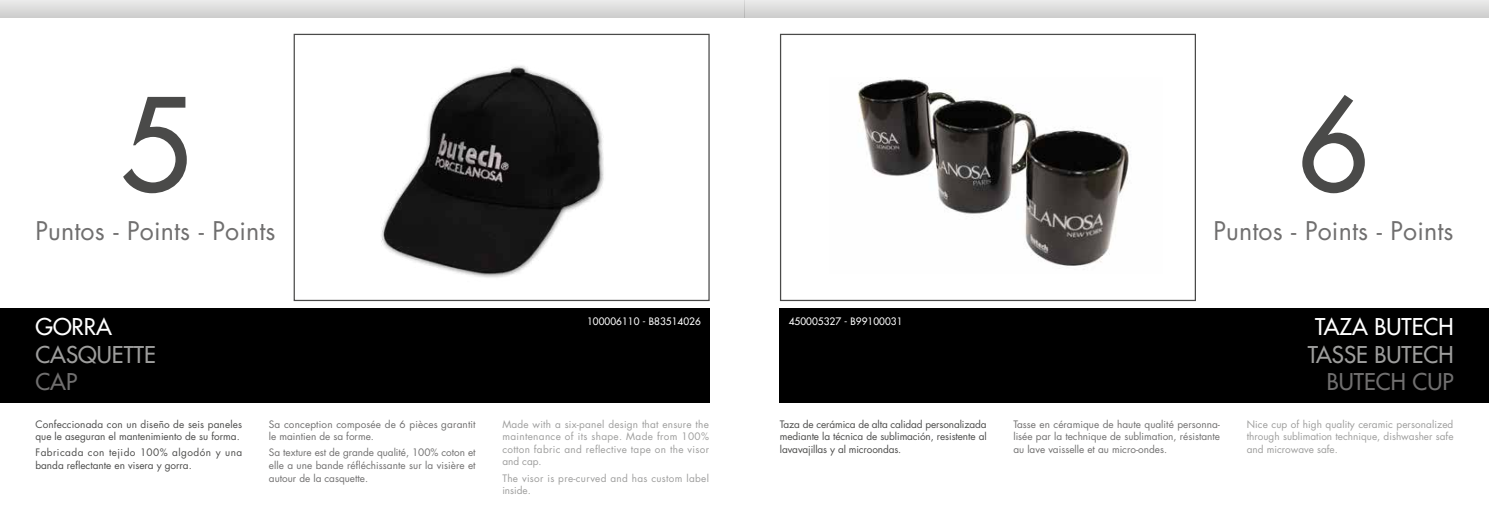
<style>
.page{position:relative;width:1489px;height:525px;background:#fff}
.page>*{position:absolute;margin:0;border:0;box-sizing:border-box;transform-origin:0 0}
.t1{font:500 125px "Futura Std";color:#4a4a49}
.t2{font:25px "Futura Std";letter-spacing:.005em;color:#706f6f}
.t3{font:500 22.5px "Futura Std";color:#9d9d9c}
.t4{font:500 22.5px "Futura Std";color:#fff}
.t5{font:500 22.5px "Futura Std";color:#706f6f}
.t6{font:10px/12.5px "Futura Std";color:#706f6f;text-align:justify}
.t7{font:10px/12.5px "Futura Std";letter-spacing:.03em;color:#9d9d9c;text-align:justify}
.t8{font:10px/12.5px "Futura Std";color:#4a4a49;text-align:justify}
.t9{font:10px/12.5px "Futura Std";letter-spacing:.045em;color:#4a4a49}
.t10{font:500 10px "Futura Std";letter-spacing:.005em;color:#fff}
</style>
<div class="page">
<div style="left:0;top:308px;width:709px;height:95px;background:#000"></div>
<div style="left:780px;top:308px;width:708px;height:95px;background:#000"></div>
<div style="left:780px;top:34px;width:415px;height:267px;background:#fff;border:1px solid #4a4a49"></div>
<div style="left:293px;top:34px;width:416px;height:267px;background:#fff;border:1px solid #4a4a49"></div>
<div style="left:0;top:0;width:744px;height:18px;background:linear-gradient(to right,#dbdbda,#dbdbda)"></div>
<div style="left:744px;top:0;width:744px;height:18px;background:linear-gradient(to right,#dbdbda,#dbdbda)"></div>
<img style="left:381px;top:65px;width:223px;height:213px">
<img style="left:858px;top:79px;width:271px;height:188px">
<h1 class="t1" style="left:119px;top:67px;width:74px">5</h1>
<h2 class="t2" style="left:35px;top:214px;width:242px">Puntos - Points - Points</h2>
<h3 class="t4" style="left:35px;top:312px;width:78px">GORRA</h3>
<h3 class="t3" style="left:35px;top:340px;width:122px">CASQUETTE</h3>
<h3 class="t5" style="left:35px;top:368px;width:43px">CAP</h3>
<p class="t8" style="left:35px;top:418px;width:208px">Confeccionada con un diseño de seis paneles que le aseguran el mantenimiento de su forma.</p>
<p class="t9" style="left:35px;top:446px;width:208px">Fabricada con tejido 100% algodón y una banda reflectante en visera y gorra.</p>
<p class="t10" style="left:587px;top:315px;width:115px">100006110 - B83514026</p>
<p class="t6" style="left:269px;top:418px;width:208px">Sa conception composée de 6 pièces garantit le maintien de sa forme.</p>
<p class="t6" style="left:269px;top:446px;width:208px">Sa texture est de grande qualité, 100% coton et elle a une bande réfléchissante sur la visière et autour de la casquette.</p>
<p class="t7" style="left:502px;top:418px;width:208px">Made with a six-panel design that ensure the maintenance of its shape. Made from 100% cotton fabric and reflective tape on the visor and cap.</p>
<p class="t7" style="left:502px;top:471px;width:208px">The visor is pre-curved and has custom label inside.</p>
<p class="t10" style="left:788px;top:315px;width:115px">450005327 - B99100031</p>
<h1 class="t1" style="left:1297px;top:67px;width:74px">6</h1>
<h2 class="t2" style="left:1213px;top:214px;width:242px">Puntos - Points - Points</h2>
<h3 class="t4" style="left:1315px;top:312px;width:140px">TAZA BUTECH</h3>
<h3 class="t3" style="left:1307px;top:340px;width:147px">TASSE BUTECH</h3>
<h3 class="t5" style="left:1326px;top:368px;width:128px">BUTECH CUP</h3>
<p class="t8" style="left:780px;top:418px;width:208px">Taza de cerámica de alta calidad personalizada mediante la técnica de sublimación, resistente al lavavajillas y al microondas.</p>
<p class="t6" style="left:1013px;top:418px;width:208px">Tasse en céramique de haute qualité personna&shy;lisée par la technique de sublimation, résistante au lave vaisselle et au micro-ondes.</p>
<p class="t7" style="left:1246px;top:418px;width:208px">Nice cup of high quality ceramic personalized through sublimation technique, dishwasher safe and microwave safe.</p>
</div>
